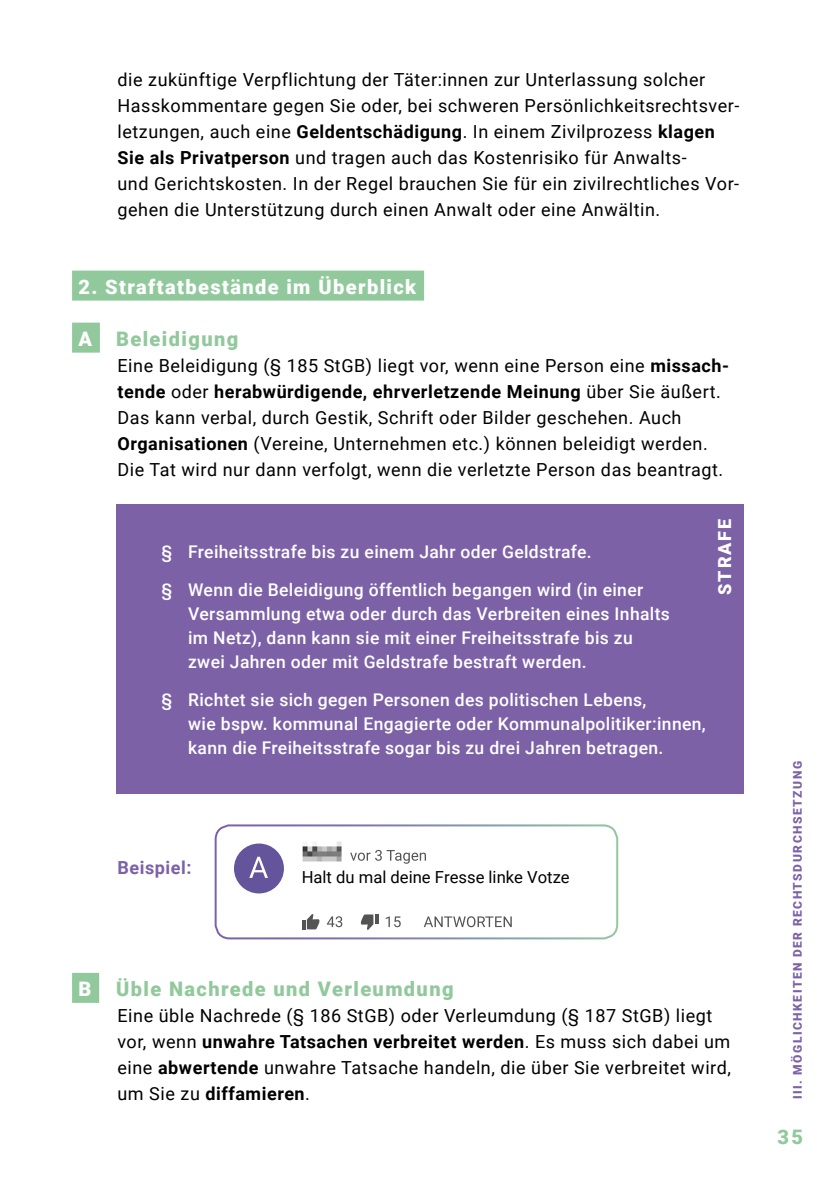
<style>
.page{position:relative;width:840px;height:1191px;background:#fff}
.page>*{position:absolute;margin:0;border:0;box-sizing:border-box;transform-origin:0 0}
.t1{font:900 20px "Roboto";letter-spacing:.07em;color:#91c99c}
.t2{font:900 20px "Roboto";letter-spacing:.07em;color:#fff}
.t3{font:18px/26px "Roboto";letter-spacing:.03em;color:#000}
.t4{font:700 18px "Roboto";letter-spacing:.03em;color:#7c61a7}
.t5{font:900 18px "Roboto";letter-spacing:.105em;color:#fff}
.t6{font:500 17.6px/24px "Roboto";letter-spacing:.02em;color:#fff}
.t7{font:16.6px "Roboto";color:#000}
.t8{font:900 12px "Roboto";letter-spacing:.125em;color:#7c61a7}
.s1{font-weight:700}
.s2{color:#fff}
</style>
<div class="page">
<div style="left:72px;top:271px;width:352px;height:30px;background:#91c99c"></div>
<div style="left:72px;top:323px;width:28px;height:30px;background:#91c99c"></div>
<div style="left:72px;top:973px;width:27px;height:30px;background:#91c99c"></div>
<div style="left:116px;top:504px;width:627px;height:290px;background:#7c61a7"></div>
<div style="left:214px;top:824px;width:404px;height:115px;border:2px solid #fff;border-radius:14px"></div>
<svg style="left:350px;top:850px;width:76px;height:13px"></svg>
<svg style="left:302px;top:914px;width:18px;height:15px"></svg>
<svg style="left:327px;top:916px;width:15px;height:11px"></svg>
<svg style="left:360px;top:914px;width:18px;height:16px"></svg>
<svg style="left:385px;top:916px;width:126px;height:11px"></svg>
<img style="left:302px;top:841px;width:40px;height:21px">
<div style="left:234px;top:843px;width:50px;height:50px;background:#63549c;border-radius:50%"></div>
<svg style="left:249px;top:856px;width:19px;height:22px"></svg>
<p class="t3" style="left:117px;top:65px;width:623px">die zukünftige Verpflichtung der Täter:innen zur Unterlassung solcher Hasskommentare gegen Sie oder, bei schweren Persönlichkeitsrechtsver&shy;letzungen, auch eine <span class="s1">Geldentschädigung</span>. In einem Zivilprozess <span class="s1">klagen Sie als Privatperson</span> und tragen auch das Kostenrisiko für Anwalts-<br>und Gerichtskosten. In der Regel brauchen Sie für ein zivilrechtliches Vor&shy;gehen die Unterstützung durch einen Anwalt oder eine Anwältin.</p>
<p class="t2" style="left:78px;top:272px;width:339px">2. Straftatbestände im Überblick</p>
<p class="t1" style="left:78px;top:324px;width:161px"><span class="s2">A</span> Beleidigung</p>
<p class="t3" style="left:117px;top:351px;width:613px">Eine Beleidigung (§ 185 StGB) liegt vor, wenn eine Person eine <span class="s1">missach&shy;tende</span> oder <span class="s1">herabwürdigende, ehrverletzende Meinung</span> über Sie äußert.<br>Das kann verbal, durch Gestik, Schrift oder Bilder geschehen. Auch <span class="s1">Organisationen</span> (Vereine, Unternehmen etc.) können beleidigt werden.<br>Die Tat wird nur dann verfolgt, wenn die verletzte Person das beantragt.</p>
<p class="t6" style="left:161px;top:532px;width:483px;line-height:38px">§ Freiheitsstrafe bis zu einem Jahr oder Geldstrafe.<br>§ Wenn die Beleidigung öffentlich begangen wird (in einer</p>
<p class="t6" style="left:188px;top:601px;width:483px">Versammlung etwa oder durch das Verbreiten eines Inhalts im Netz), dann kann sie mit einer Freiheitsstrafe bis zu zwei Jahren oder mit Geldstrafe bestraft werden.</p>
<p class="t6" style="left:188px;top:686px;width:519px;text-indent:-27px">§ Richtet sie sich gegen Personen des politischen Lebens,<br>wie bspw. kommunal Engagierte oder Kommunalpolitiker:innen, kann die Freiheitsstrafe sogar bis zu drei Jahren betragen.</p>
<p class="t5" style="left:711px;top:595px;width:77px;rotate:-90deg">STRAFE</p>
<p class="t4" style="left:117px;top:854px;width:76px">Beispiel:</p>
<p class="t7" style="left:301px;top:865px;width:269px">Halt du mal deine Fresse linke Votze</p>
<p class="t1" style="left:78px;top:974px;width:376px"><span class="s2">B</span> Üble Nachrede und Verleumdung</p>
<p class="t3" style="left:117px;top:1001px;width:614px">Eine üble Nachrede (§ 186 StGB) oder Verleumdung (§ 187 StGB) liegt vor, wenn <span class="s1">unwahre Tatsachen verbreitet werden</span>. Es muss sich dabei um eine <span class="s1">abwertende</span> unwahre Tatsache handeln, die über Sie verbreitet wird, um Sie zu <span class="s1">diffamieren</span>.</p>
<p class="t8" style="left:788px;top:1098px;width:339px;rotate:-90deg">III. MÖGLICHKEITEN DER RECHTSDURCHSETZUNG</p>
<p class="t1" style="left:776px;top:1122px;width:27px">35</p>
</div>
